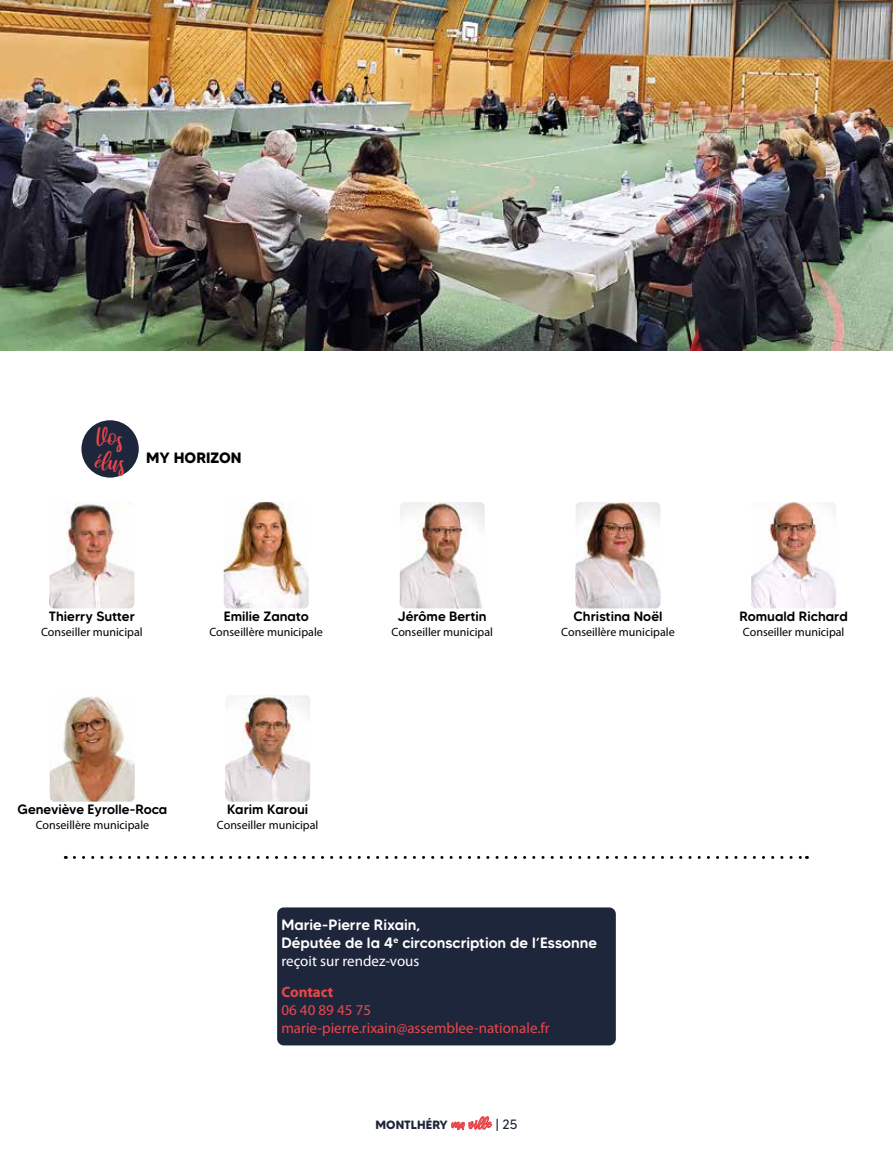
<style>
.page{position:relative;width:893px;height:1149px;background:#fff}
.page>*{position:absolute;margin:0;border:0;box-sizing:border-box;transform-origin:0 0}
.t1{font:24px/24px "raustila";letter-spacing:.02em;color:#e9484a}
.t2{font:500 15px/18px "MADE Tommy Soft";color:#fff}
.t3{font:15px/18px "Myriad Pro";color:#e9484a}
.t4{font:15px "Myriad Pro";color:#fff}
.t5{font:700 15px "MADE Tommy Soft";color:#000}
.t6{font:700 15px "Myriad Pro";color:#e9484a}
.t7{font:500 13.5px "MADE Tommy Soft";color:#000}
.t8{font:12px "Myriad Pro";color:#000}
.t9{font:700 12px "MADE Tommy Soft";color:#1e263b}
.s1{font-family:"raustila";font-weight:400;font-size:15px;color:#e9484a}
.s2{font-weight:400;font-size:13.5px}
</style>
<div class="page">
<img style="left:575px;top:502px;width:85px;height:106px">
<img style="left:751px;top:502px;width:85px;height:106px">
<img style="left:224px;top:502px;width:85px;height:106px">
<img style="left:49px;top:502px;width:85px;height:106px">
<img style="left:400px;top:502px;width:85px;height:106px">
<div style="left:81px;top:420px;width:58px;height:57px;background:#1e263b;border-radius:50%"></div>
<img style="left:50px;top:696px;width:85px;height:105px">
<img style="left:225px;top:695px;width:85px;height:106px">
<img style="left:0;top:0;width:893px;height:351px">
<svg style="left:74px;top:856px;width:733px;height:2px"></svg>
<div style="left:277px;top:907px;width:339px;height:138px;background:#1e263b;border-radius:7px"></div>
<h1 class="t1" style="left:95px;top:426px;width:31px">Vos élus</h1>
<p class="t5" style="left:146px;top:448px;width:97px">MY HORIZON</p>
<p class="t7" style="left:49px;top:607px;width:88px">Thierry Sutter</p>
<p class="t8" style="left:41px;top:624px;width:103px">Conseiller municipal</p>
<p class="t7" style="left:224px;top:607px;width:87px">Emilie Zanato</p>
<p class="t8" style="left:209px;top:624px;width:115px">Conseillère municipale</p>
<p class="t7" style="left:398px;top:607px;width:90px">Jérôme Bertin</p>
<p class="t8" style="left:391px;top:624px;width:103px">Conseiller municipal</p>
<p class="t7" style="left:574px;top:607px;width:90px">Christina Noël</p>
<p class="t8" style="left:561px;top:624px;width:115px">Conseillère municipale</p>
<p class="t7" style="left:740px;top:607px;width:110px">Romuald Richard</p>
<p class="t8" style="left:743px;top:624px;width:103px">Conseiller municipal</p>
<p class="t7" style="left:18px;top:801px;width:151px">Geneviève Eyrolle-Roca</p>
<p class="t8" style="left:36px;top:817px;width:115px">Conseillère municipale</p>
<p class="t7" style="left:227px;top:801px;width:83px">Karim Karoui</p>
<p class="t8" style="left:217px;top:817px;width:103px">Conseiller municipal</p>
<p class="t2" style="left:281px;top:915px;width:317px">Marie-Pierre Rixain,<br>Députée de la 4<sup>e</sup> circonscription de l’Essonne</p>
<p class="t4" style="left:281px;top:951px;width:140px">reçoit sur rendez-vous</p>
<p class="t6" style="left:281px;top:981px;width:53px">Contact</p>
<p class="t3" style="left:281px;top:1000px;width:270px">06 40 89 45 75 marie-pierre.rixain@assemblee-nationale.fr</p>
<p class="t9" style="left:376px;top:1117px;width:143px">MONTLHÉRY <span class="s1">ma ville</span> <span class="s2">| 25</span></p>
</div>
